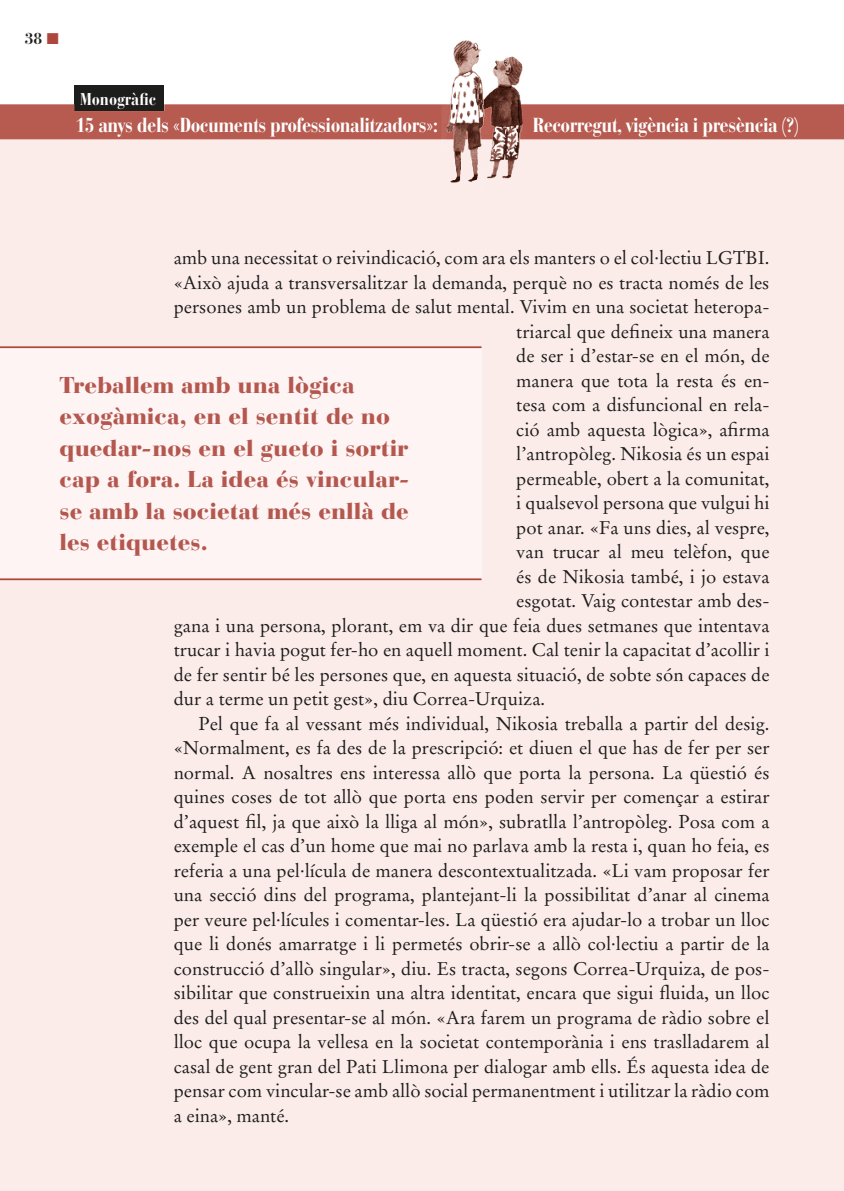
<style>
.page{position:relative;width:844px;height:1191px;background:#fff}
.page>*{position:absolute;margin:0;border:0;box-sizing:border-box;transform-origin:0 0}
.t1{font:900 22.75px/31.5px "Bauer Bodoni Std";color:#ad473d}
.t2{font:700 condensed 20.12px "Bauer Bodoni Std";letter-spacing:-.025em;color:#fff}
.Reportaje_txt{font:18.38px/24.5px "Stempel Garamond LT Std";color:#1d1d1b;text-align:justify}
.t3{font:700 condensed 16.97px "Bauer Bodoni Std";color:#fff}
.t4{font:700 15.75px "Bauer Bodoni Std";color:#1d1d1b}
.s1{color:#ad473d}
</style>
<div class="page">
<div style="left:0;top:139px;width:843px;height:1052px;background:#fbecea"></div>
<div style="left:74px;top:86px;width:90px;height:25px;background:#1d1d1b"></div>
<div style="left:0;top:104px;width:843px;height:35px;background:#b75a4f"></div>
<img style="left:441px;top:40px;width:85px;height:143px">
<div style="left:0;top:346px;width:481px;height:234px;background:#fff5f5"></div>
<hr style="left:0;top:346px;width:481px;height:2px;background:#ad473d">
<hr style="left:0;top:578px;width:481px;height:2px;background:#ad473d">
<p class="t4" style="left:25px;top:29px;width:35px">38 <span class="s1">■</span></p>
<p class="t3" style="left:80px;top:89px;width:77px">Monogràfic</p>
<p class="t2" style="left:76px;top:114px;width:363px">15 anys dels «Documents professionalitzadors»:</p>
<p class="t2" style="left:532px;top:114px;width:268px">Recorregut, vigència i presència (?)</p>
<p class="Reportaje_txt" style="left:174px;top:246px;width:597px">amb una necessitat o reivindicació, com ara els manters o el col·lectiu LGTBI.</p>
<p class="Reportaje_txt" style="left:174px;top:270px;width:597px">«Això ajuda a transversalitzar la demanda, perquè no es tracta només de les</p>
<p class="Reportaje_txt" style="left:174px;top:295px;width:597px">persones amb un problema de salut mental. Vivim en una societat heteropa-</p>
<p class="Reportaje_txt" style="left:516px;top:319px;width:255px">triarcal que defineix una manera</p>
<p class="Reportaje_txt" style="left:516px;top:344px;width:255px">de ser i d’estar-se en el món, de</p>
<p class="Reportaje_txt" style="left:516px;top:368px;width:254px">manera que tota la resta és en-</p>
<p class="Reportaje_txt" style="left:516px;top:393px;width:254px">tesa com a disfuncional en rela-</p>
<p class="Reportaje_txt" style="left:516px;top:417px;width:254px">ció amb aquesta lògica», afirma</p>
<p class="Reportaje_txt" style="left:516px;top:442px;width:255px">l’antropòleg. Nikosia és un espai</p>
<p class="Reportaje_txt" style="left:516px;top:466px;width:255px">permeable, obert a la comunitat,</p>
<p class="Reportaje_txt" style="left:516px;top:491px;width:254px">i qualsevol persona que vulgui hi</p>
<p class="Reportaje_txt" style="left:516px;top:515px;width:255px">pot anar. «Fa uns dies, al vespre,</p>
<p class="Reportaje_txt" style="left:516px;top:540px;width:255px">van trucar al meu telèfon, que</p>
<p class="Reportaje_txt" style="left:516px;top:564px;width:255px">és de Nikosia també, i jo estava</p>
<p class="Reportaje_txt" style="left:516px;top:589px;width:254px">esgotat. Vaig contestar amb des-</p>
<p class="Reportaje_txt" style="left:174px;top:613px;width:597px">gana i una persona, plorant, em va dir que feia dues setmanes que intentava</p>
<p class="Reportaje_txt" style="left:174px;top:638px;width:597px">trucar i havia pogut fer-ho en aquell moment. Cal tenir la capacitat d’acollir i</p>
<p class="Reportaje_txt" style="left:174px;top:662px;width:597px">de fer sentir bé les persones que, en aquesta situació, de sobte són capaces de</p>
<p class="Reportaje_txt" style="left:174px;top:687px;width:373px">dur a terme un petit gest», diu Correa-Urquiza.</p>
<p class="Reportaje_txt" style="left:174px;top:711px;width:597px;text-indent:25px">Pel que fa al vessant més individual, Nikosia treballa a partir del desig. «Normalment, es fa des de la prescripció: et diuen el que has de fer per ser normal. A nosaltres ens interessa allò que porta la persona. La qüestió és quines coses de tot allò que porta ens poden servir per començar a estirar d’aquest fil, ja que això la lliga al món», subratlla l’antropòleg. Posa com a exemple el cas d’un home que mai no parlava amb la resta i, quan ho feia, es referia a una pel·lícula de manera descontextualitzada. «Li vam proposar fer una secció dins del programa, plantejant-li la possibilitat d’anar al cinema per veure pel·lícules i comentar-les. La qüestió era ajudar-lo a trobar un lloc que li donés amarratge i li permetés obrir-se a allò col·lectiu a partir de la construcció d’allò singular», diu. Es tracta, segons Correa-Urquiza, de pos&shy;sibilitar que construeixin una altra identitat, encara que sigui fluida, un lloc des del qual presentar-se al món. «Ara farem un programa de ràdio sobre el lloc que ocupa la vellesa en la societat contemporània i ens traslladarem al casal de gent gran del Pati Llimona per dialogar amb ells. És aquesta idea de pensar com vincular-se amb allò social permanentment i utilitzar la ràdio com a eina», manté.</p>
<p class="t1" style="left:60px;top:369px;width:352px">Treballem amb una lògica exogàmica, en el sentit de no quedar-nos en el gueto i sortir cap a fora. La idea és vincular&shy;se amb la societat més enllà de les etiquetes.</p>
</div>
